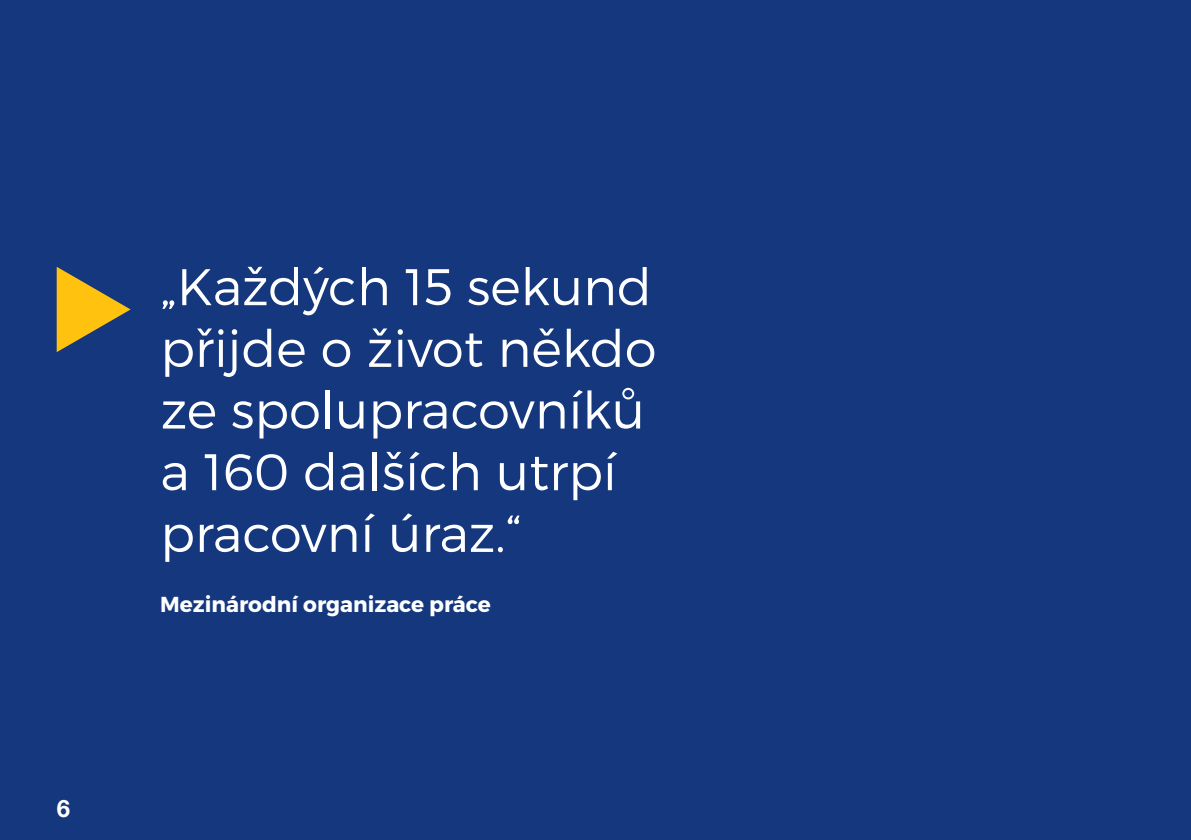
<style>
.page{position:relative;width:1191px;height:840px;background:#fff}
.page>*{position:absolute;margin:0;border:0;box-sizing:border-box;transform-origin:0 0}
.t1{font:300 51.4px/61.6px "Montserrat";color:#fff}
.t2{font:700 24px "Helvetica Neue LT Pro";color:#fff}
.t3{font:700 21.6px "Montserrat";color:#fff}
</style>
<div class="page">
<div style="left:0;top:0;width:1191px;height:839px;background:#14377d"></div>
<svg style="left:57px;top:267px;width:74px;height:85px"></svg>
<p class="t2" style="left:57px;top:793px;width:15px">6</p>
<p class="t1" style="left:160px;top:255px;width:498px">„Každých 15 sekund přijde o život někdo ze spolupracovníků a 160 dalších utrpí pracovní úraz.“</p>
<p class="t3" style="left:160px;top:590px;width:332px">Mezinárodní organizace práce</p>
</div>
